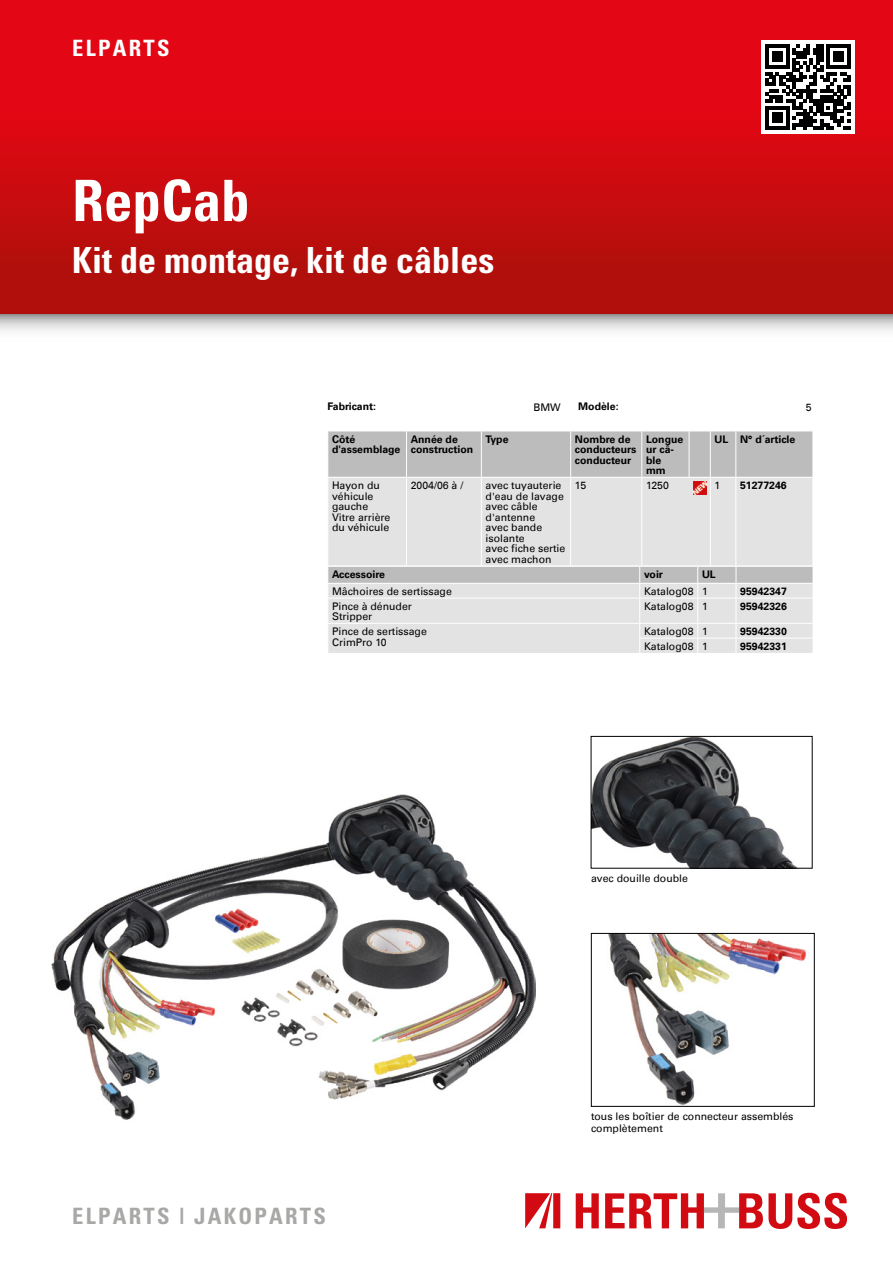
<style>
.page{position:relative;width:893px;height:1263px;background:#fff}
.page>*{position:absolute;margin:0;border:0;box-sizing:border-box;transform-origin:0 0}
.t1{font:700 condensed 57px "Univers";color:#fff}
.t2{font:700 condensed 36px "Univers";color:#fff}
.t3{font:700 condensed 22.5px "Univers";letter-spacing:.1em;color:#a8a8a7}
.t4{font:700 condensed 22.5px "Univers";letter-spacing:.1em;color:#fff}
.t5{font:10.5px/10.5px "Univers Com 55 Roman";color:#000}
.t6{font:700 10.5px/10.5px "Univers Com 65";color:#000}
</style>
<div class="page">
<img style="left:0;top:0;width:893px;height:331px">
<div style="left:761px;top:40px;width:94px;height:94px;background:#fff"></div>
<svg style="left:765px;top:45px;width:85px;height:85px"></svg>
<svg style="left:576px;top:1193px;width:23px;height:35px"></svg>
<svg style="left:605px;top:1193px;width:242px;height:36px"></svg>
<svg style="left:525px;top:1193px;width:35px;height:35px"></svg>
<svg style="left:328px;top:431px;width:484px;height:222px;background:#d9d9d9"></svg>
<img style="left:51px;top:794px;width:485px;height:326px">
<img style="left:593px;top:738px;width:203px;height:128px">
<div style="left:591px;top:736px;width:221px;height:132px;border:1px solid #000"></div>
<img style="left:608px;top:935px;width:199px;height:169px">
<div style="left:591px;top:933px;width:223px;height:173px;border:1px solid #000"></div>
<h3 class="t4" style="left:72px;top:34px;width:99px">ELPARTS</h3>
<h1 class="t1" style="left:72px;top:166px;width:179px">RepCab</h1>
<h2 class="t2" style="left:72px;top:238px;width:423px">Kit de montage, kit de câbles</h2>
<p class="t6" style="left:327px;top:401px;width:50px">Fabricant:</p>
<p class="t5" style="left:533px;top:402px;width:29px">BMW</p>
<p class="t6" style="left:578px;top:401px;width:42px">Modèle:</p>
<p class="t5" style="left:806px;top:402px;width:7px">5</p>
<p class="t6" style="left:332px;top:434px;width:70px">Côté d'assemblage</p>
<p class="t6" style="left:411px;top:434px;width:64px">Année de construction</p>
<p class="t6" style="left:486px;top:434px;width:24px">Type</p>
<p class="t6" style="left:575px;top:434px;width:63px">Nombre de conducteurs conducteur</p>
<p class="t6" style="left:646px;top:434px;width:39px">Longue ur câ&shy;ble mm</p>
<p class="t6" style="left:715px;top:434px;width:82px">UL N° d´article</p>
<p class="t5" style="left:332px;top:480px;width:60px">Hayon du véhicule gauche<br>Vitre arrière du véhicule</p>
<p class="t5" style="left:411px;top:480px;width:54px">2004/06 à /</p>
<p class="t5" style="left:486px;top:480px;width:81px">avec tuyauterie d'eau de lavage avec câble d'antenne<br>avec bande isolante<br>avec fiche sertie avec machon</p>
<p class="t5" style="left:575px;top:480px;width:13px">15</p>
<p class="t5" style="left:646px;top:480px;width:24px">1250</p>
<p class="t5" style="left:715px;top:480px;width:7px">1</p>
<p class="t6" style="left:740px;top:480px;width:48px">51277246</p>
<p class="t6" style="left:332px;top:569px;width:54px">Accessoire</p>
<p class="t6" style="left:644px;top:569px;width:21px">voir</p>
<p class="t6" style="left:702px;top:569px;width:15px">UL</p>
<p class="t5" style="left:332px;top:586px;width:121px">Mâchoires de sertissage</p>
<p class="t5" style="left:644px;top:586px;width:65px">Katalog08 1</p>
<p class="t6" style="left:740px;top:586px;width:48px">95942347</p>
<p class="t5" style="left:332px;top:601px;width:81px">Pince à dénuder<br>Stripper</p>
<p class="t5" style="left:644px;top:601px;width:65px">Katalog08 1</p>
<p class="t6" style="left:740px;top:601px;width:48px">95942326</p>
<p class="t5" style="left:332px;top:626px;width:96px">Pince de sertissage<br>CrimPro 10</p>
<p class="t5" style="left:644px;top:626px;width:65px">Katalog08 1</p>
<p class="t6" style="left:740px;top:626px;width:48px">95942330</p>
<p class="t5" style="left:644px;top:641px;width:65px">Katalog08 1</p>
<p class="t6" style="left:740px;top:641px;width:48px">95942331</p>
<p class="t5" style="left:591px;top:873px;width:98px">avec douille double</p>
<h3 class="t3" style="left:72px;top:1202px;width:255px">ELPARTS | JAKOPARTS</h3>
<p class="t5" style="left:591px;top:1110px;width:204px;line-height:12px">tous les boîtier de connecteur assemblés complètement</p>
</div>
